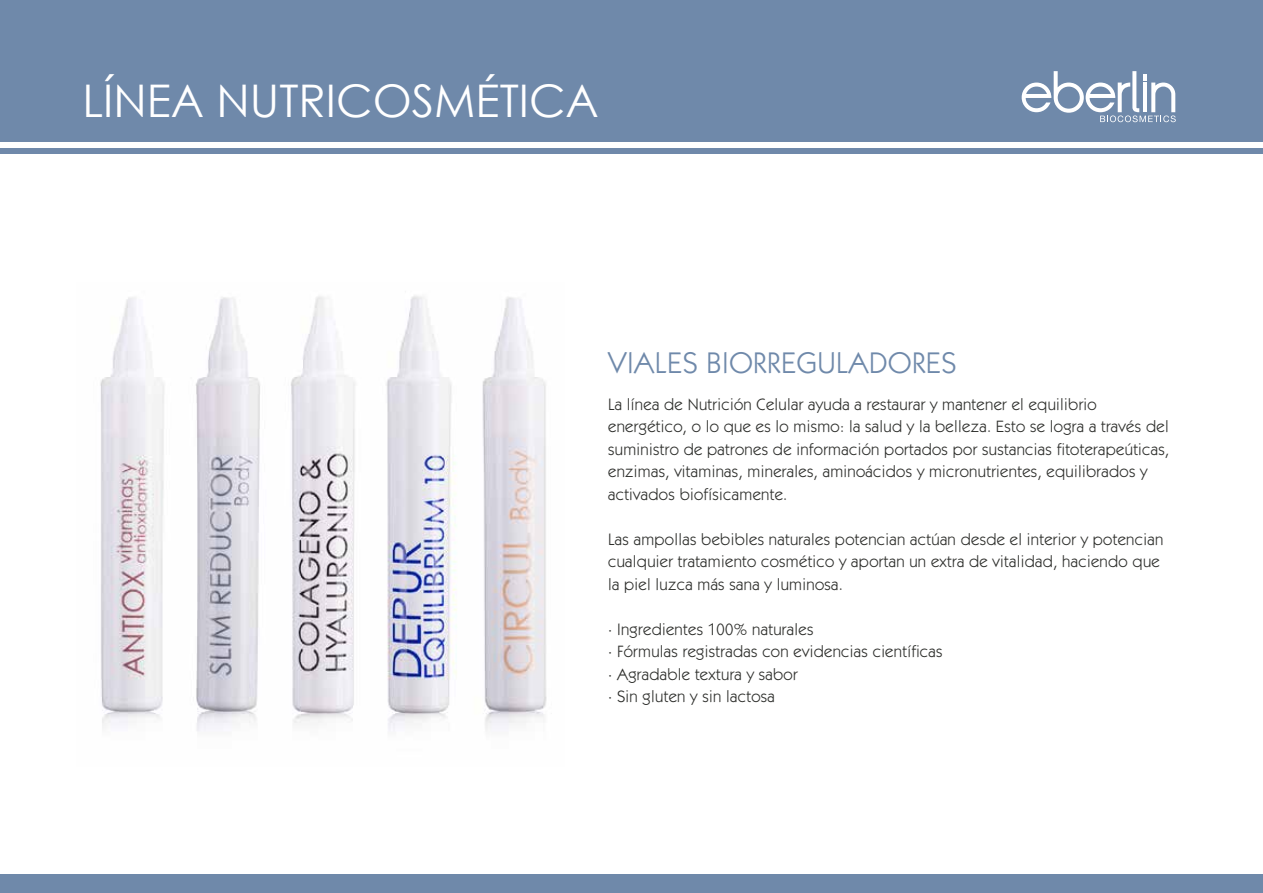
<style>
.page{position:relative;width:1263px;height:893px;background:#fff}
.page>*{position:absolute;margin:0;border:0;box-sizing:border-box;transform-origin:0 0}
.t1{font:45px "Century Gothic";color:#fff}
.t2{font:30px "ITC Kabel Std";letter-spacing:.02em;color:#6f89aa}
.t3{font:16.5px/22.5px "ITC Kabel Std";letter-spacing:.02em;color:#2d2e2b}
</style>
<div class="page">
<div style="left:0;top:0;width:1263px;height:142px;background:#6f89aa"></div>
<div style="left:0;top:874px;width:1263px;height:19px;background:#6f89aa"></div>
<div style="left:0;top:148px;width:1263px;height:5px;background:#6f89aa"></div>
<svg style="left:1022px;top:71px;width:154px;height:51px"></svg>
<img style="left:100px;top:295px;width:447px;height:437px">
<h1 class="t1" style="left:82px;top:82px;width:518px">LÍNEA NUTRICOSMÉTICA</h1>
<h2 class="t2" style="left:608px;top:347px;width:350px">VIALES BIORREGULADORES</h2>
<p class="t3" style="left:608px;top:393px;width:563px">La línea de Nutrición Celular ayuda a restaurar y mantener el equilibrio energético, o lo que es lo mismo: la salud y la belleza. Esto se logra a través del suministro de patrones de información portados por sustancias fitoterapeúticas, enzimas, vitaminas, minerales, aminoácidos y micronutrientes, equilibrados y activados biofísicamente.</p>
<p class="t3" style="left:608px;top:528px;width:557px">Las ampollas bebibles naturales potencian actúan desde el interior y potencian cualquier tratamiento cosmético y aportan un extra de vitalidad, haciendo que la piel luzca más sana y luminosa.</p>
<p class="t3" style="left:608px;top:618px;width:336px">· Ingredientes 100% naturales<br>· Fórmulas registradas con evidencias científicas · Agradable textura y sabor<br>· Sin gluten y sin lactosa</p>
</div>
